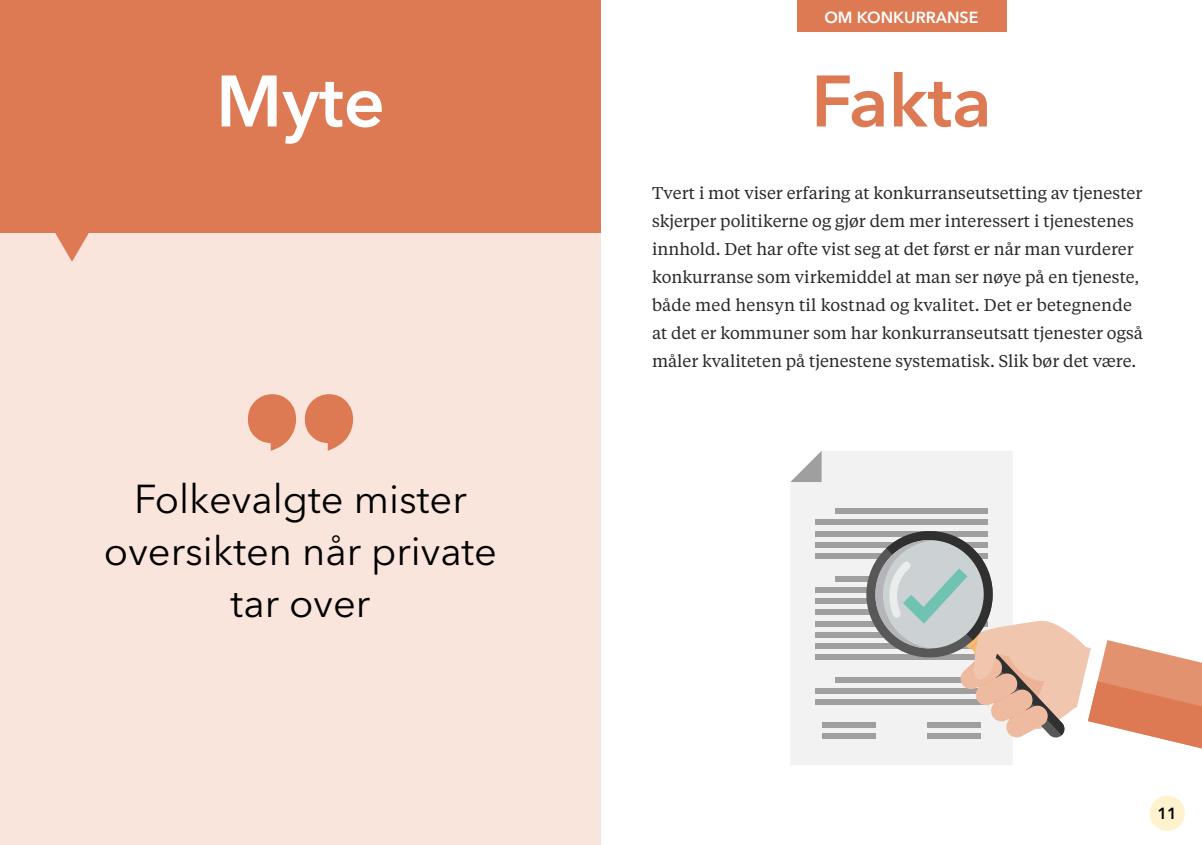
<style>
.page{position:relative;width:1202px;height:845px;background:#fff}
.page>*{position:absolute;margin:0;border:0;box-sizing:border-box;transform-origin:0 0}
.t1{font:600 72px "Avenir Next LT Pro";color:#dd7a53}
.t2{font:600 72px "Avenir Next LT Pro";color:#fff}
.t3{font:40px/52px "Avenir Next LT Pro";color:#000;text-align:center}
.t4{font:17px/28px "Tiempos Text";color:#282827}
.t5{font:600 16px "Avenir Next LT Pro";color:#fff}
.t6{font:600 16px "Avenir Next LT Pro";color:#000}
</style>
<div class="page">
<div style="left:1150px;top:795px;width:35px;height:36px;background:#fff2ce;border-radius:50%"></div>
<div style="left:0;top:200px;width:601px;height:645px;background:#f9e5db"></div>
<div style="left:0;top:0;width:601px;height:232px;background:#dd7a53"></div>
<svg style="left:28px;top:232px;width:88px;height:30px"></svg>
<svg style="left:305px;top:394px;width:48px;height:57px"></svg>
<svg style="left:248px;top:394px;width:48px;height:57px"></svg>
<div style="left:797px;top:0;width:209px;height:32px;background:#dd7a53"></div>
<div style="left:790px;top:451px;width:222px;height:314px;background:#f2f2f2"></div>
<div style="left:835px;top:508px;width:153px;height:6px;background:#9f9f9f"></div>
<div style="left:815px;top:519px;width:173px;height:6px;background:#9f9f9f"></div>
<div style="left:815px;top:530px;width:173px;height:6px;background:#9f9f9f"></div>
<div style="left:815px;top:542px;width:173px;height:6px;background:#9f9f9f"></div>
<div style="left:835px;top:575px;width:153px;height:6px;background:#9f9f9f"></div>
<div style="left:815px;top:587px;width:173px;height:6px;background:#9f9f9f"></div>
<div style="left:815px;top:598px;width:173px;height:6px;background:#9f9f9f"></div>
<div style="left:815px;top:609px;width:173px;height:6px;background:#9f9f9f"></div>
<div style="left:815px;top:620px;width:173px;height:6px;background:#9f9f9f"></div>
<div style="left:815px;top:632px;width:173px;height:6px;background:#9f9f9f"></div>
<div style="left:815px;top:643px;width:173px;height:6px;background:#9f9f9f"></div>
<div style="left:815px;top:654px;width:173px;height:6px;background:#9f9f9f"></div>
<div style="left:835px;top:677px;width:153px;height:6px;background:#9f9f9f"></div>
<div style="left:815px;top:688px;width:173px;height:6px;background:#9f9f9f"></div>
<div style="left:815px;top:699px;width:173px;height:6px;background:#9f9f9f"></div>
<div style="left:822px;top:721px;width:53px;height:6px;background:#9f9f9f"></div>
<div style="left:822px;top:733px;width:53px;height:6px;background:#9f9f9f"></div>
<div style="left:815px;top:553px;width:173px;height:6px;background:#9f9f9f"></div>
<svg style="left:790px;top:451px;width:32px;height:31px"></svg>
<svg style="left:859px;top:524px;width:343px;height:225px"></svg>
<h1 class="t2" style="left:216px;top:58px;width:170px">Myte</h1>
<h2 class="t3" style="left:104px;top:473px;width:395px">Folkevalgte mister oversikten når private tar over</h2>
<p class="t5" style="left:824px;top:7px;width:156px">OM KONKURRANSE</p>
<h1 class="t1" style="left:811px;top:58px;width:182px">Fakta</h1>
<p class="t4" style="left:652px;top:179px;width:492px">Tvert i mot viser erfaring at konkurranseutsetting av tjenester skjerper politikerne og gjør dem mer interessert i tjenestenes innhold. Det har ofte vist seg at det først er når man vurderer konkurranse som virkemiddel at man ser nøye på en tjeneste, både med hensyn til kostnad og kvalitet. Det er betegnende at det er kommuner som har konkurranseutsatt tjenester også måler kvaliteten på tjenestene systematisk. Slik bør det være.</p>
<p class="t6" style="left:1157px;top:804px;width:21px">11</p>
</div>
